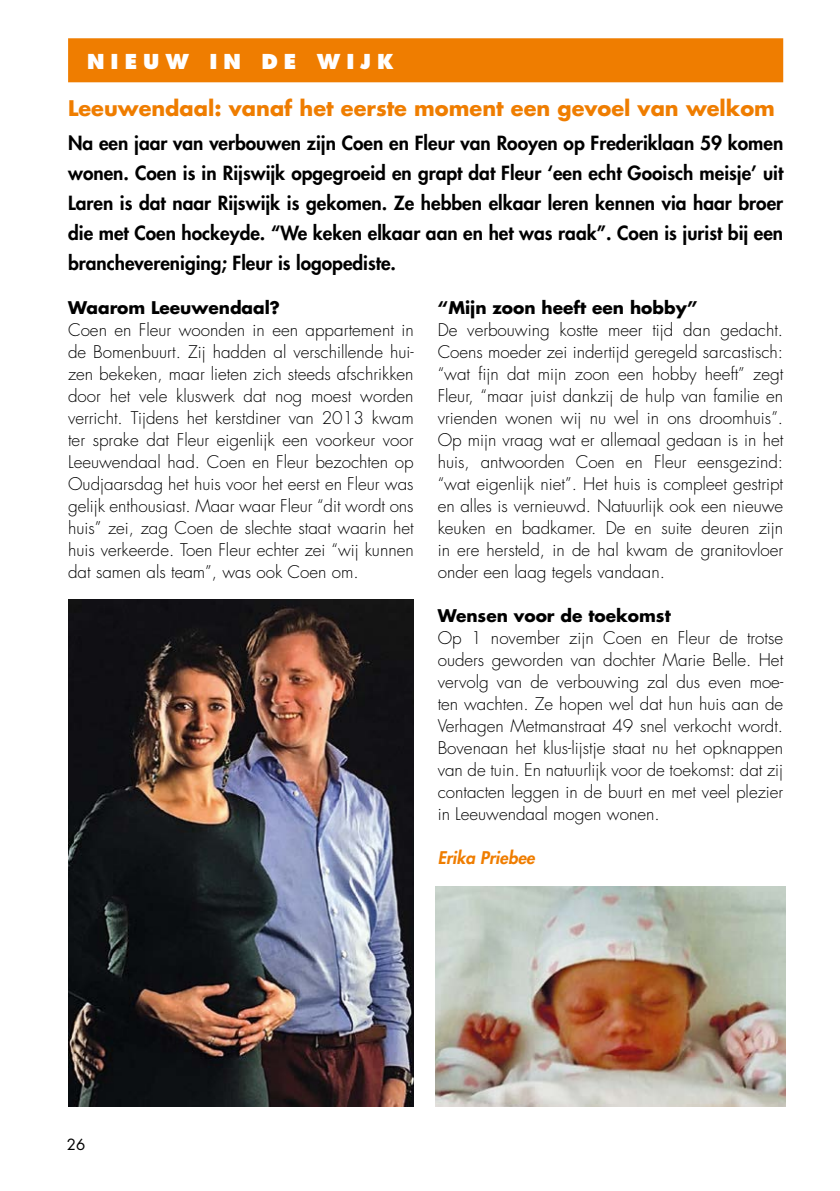
<style>
.page{position:relative;width:840px;height:1191px;background:#fff}
.page>*{position:absolute;margin:0;border:0;box-sizing:border-box;transform-origin:0 0}
.t1{font:700 21px "Futura Std";color:#ef7d00}
.t2{font:800 20px "Futura Std";color:#fff}
.t3{font:800 19px/30px "Futura Std";color:#000;text-align:justify}
.t4{font:300 17px/22px "Futura Std";color:#000}
.t5{font:700 17px "Futura Std";color:#000}
.t6{font:italic 800 17px "Futura Std";color:#ef7d00}
.t7{font:15px "Futura Std";color:#000}
</style>
<div class="page">
<div style="left:69px;top:39px;width:712px;height:42px;background:#ef7d00"></div>
<div style="left:68px;top:38px;width:714px;height:44px;border:2px solid #ef7d00"></div>
<img style="left:68px;top:599px;width:345px;height:507px">
<img style="left:435px;top:886px;width:349px;height:220px">
<p class="t2" style="left:87px;top:48px;width:138px">NIE UW IN</p>
<p class="t2" style="left:261px;top:48px;width:18px">DE</p>
<p class="t2" style="left:316px;top:48px;width:21px">WIJK</p>
<p class="t1" style="left:68px;top:94px;width:708px">Leeuwendaal: vanaf het eerste moment een gevoel van welkom</p>
<p class="t3" style="left:68px;top:128px;width:716px">Na een jaar van verbouwen zijn Coen en Fleur van Rooyen op Frederiklaan 59 komen wonen. Coen is in Rijswijk opgegroeid en grapt dat Fleur ‘een echt Gooisch meisje’ uit Laren is dat naar Rijswijk is gekomen. Ze hebben elkaar leren kennen via haar broer die met Coen hockeyde. “We keken elkaar aan en het was raak”. Coen is jurist bij een branchevereniging; Fleur is logopediste.</p>
<p class="t5" style="left:68px;top:296px;width:213px">Waarom Leeuwendaal?</p>
<p class="t4" style="left:68px;top:319px;width:347px;text-align:justify">Coen en Fleur woonden in een appartement in de Bomenbuurt. Zij hadden al verschillende hui&shy;zen bekeken, maar lieten zich steeds afschrikken door het vele kluswerk dat nog moest worden verricht. Tijdens het kerstdiner van 2013 kwam ter sprake dat Fleur eigenlijk een voorkeur voor Leeuwendaal had. Coen en Fleur bezochten op Oudjaarsdag het huis voor het eerst en Fleur was gelijk enthousiast. Maar waar Fleur “dit wordt ons huis” zei, zag Coen de slechte staat waarin het huis verkeerde. Toen Fleur echter zei “wij kunnen dat samen als team”, was ook Coen om.</p>
<p class="t5" style="left:437px;top:296px;width:261px">“Mijn zoon heeft een hobby”</p>
<p class="t4" style="left:437px;top:319px;width:347px">De verbouwing kostte meer tijd dan gedacht.<br>Coens moeder zei indertijd geregeld sarcastisch: “wat fijn dat mijn zoon een hobby heeft” zegt Fleur, “maar juist dankzij de hulp van familie en vrienden wonen wij nu wel in ons droomhuis”.<br>Op mijn vraag wat er allemaal gedaan is in het huis, antwoorden Coen en Fleur eensgezind: “wat eigenlijk niet”. Het huis is compleet gestript en alles is vernieuwd. Natuurlijk ook een nieuwe keuken en badkamer. De en suite deuren zijn in ere hersteld, in de hal kwam de granitovloer onder een laag tegels vandaan.</p>
<p class="t5" style="left:437px;top:604px;width:234px">Wensen voor de toekomst</p>
<p class="t4" style="left:437px;top:627px;width:347px">Op 1 november zijn Coen en Fleur de trotse ouders geworden van dochter Marie Belle. Het vervolg van de verbouwing zal dus even moe&shy;ten wachten. Ze hopen wel dat hun huis aan de Verhagen Metmanstraat 49 snel verkocht wordt.<br>Bovenaan het klus-lijstje staat nu het opknappen van de tuin. En natuurlijk voor de toekomst: dat zij contacten leggen in de buurt en met veel plezier in Leeuwendaal mogen wonen.</p>
<p class="t6" style="left:437px;top:847px;width:98px">Erika Priebee</p>
<p class="t7" style="left:67px;top:1135px;width:20px">26</p>
</div>
